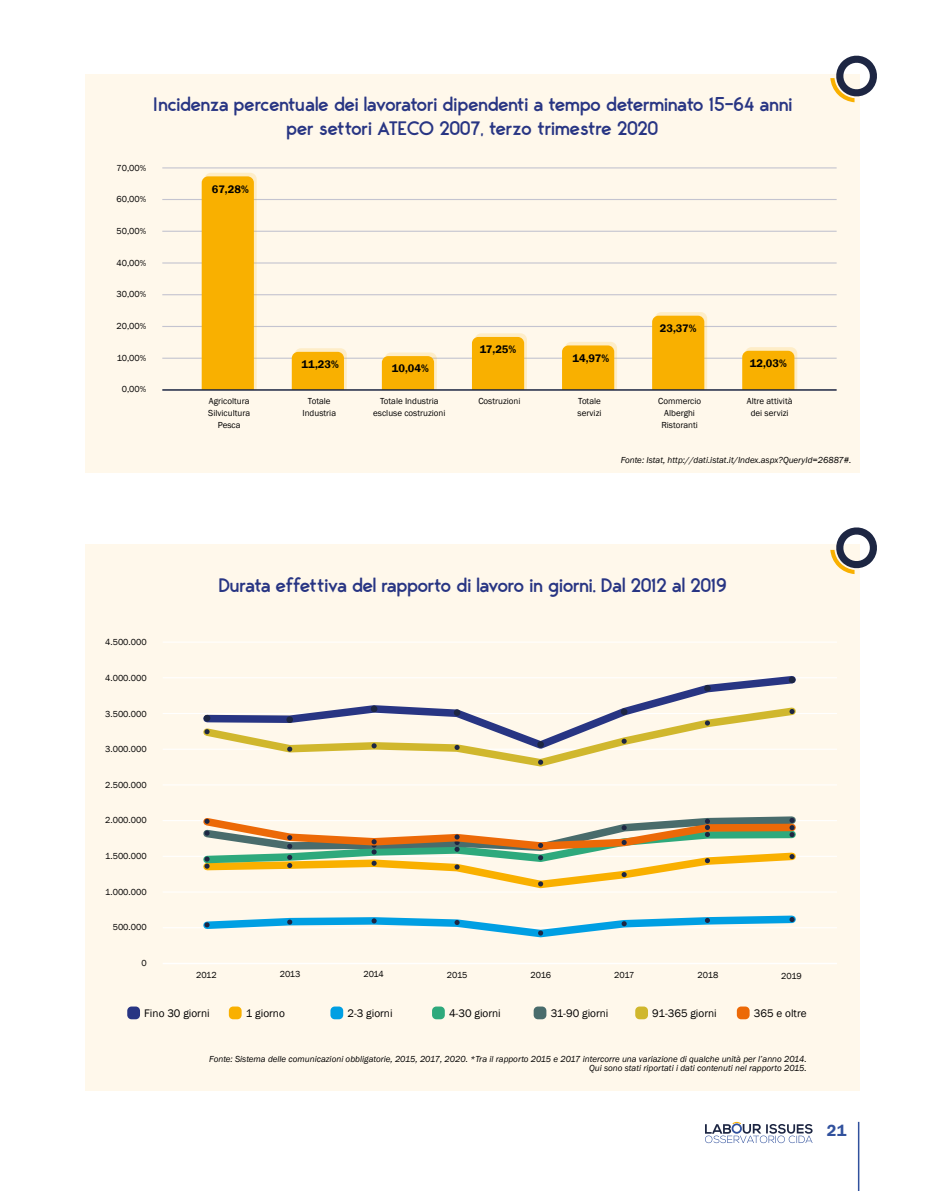
<style>
.page{position:relative;width:936px;height:1191px;background:#fff}
.page>*{position:absolute;margin:0;border:0;box-sizing:border-box;transform-origin:0 0}
.t1{font:600 19.5px/24px "George Rounded";letter-spacing:-.02em;color:#283583;text-align:center}
.t2{font:600 16.5px "Franklin Gothic";color:#31519d}
.t3{font:11.25px "Franklin Gothic";color:#000}
.t4{font:600 11.25px "Franklin Gothic";color:#000}
.t5{font:600 11.25px "Franklin Gothic";color:#000}
.t6{font:9px/12px "Franklin Gothic";color:#000;text-align:center}
.t7{font:italic 9px/9px "Franklin Gothic";color:#000;text-align:right}
</style>
<div class="page">
<hr style="left:857px;top:1121px;width:2px;height:70px;background:#31519d">
<svg style="left:705px;top:1121px;width:107px;height:22px"></svg>
<div style="left:85px;top:545px;width:774px;height:546px;background:#fff8eb"></div>
<div style="left:85px;top:74px;width:774px;height:398px;background:#fff8eb"></div>
<hr style="left:162px;top:199px;width:674px;height:1px;background:#c4c4d0">
<hr style="left:162px;top:358px;width:674px;height:1px;background:#c4c4d0">
<hr style="left:162px;top:231px;width:674px;height:1px;background:#c4c4d0">
<hr style="left:162px;top:167px;width:674px;height:1px;background:#c4c4d0">
<hr style="left:162px;top:262px;width:674px;height:1px;background:#c4c4d0">
<hr style="left:162px;top:294px;width:674px;height:1px;background:#c4c4d0">
<hr style="left:162px;top:326px;width:674px;height:1px;background:#c4c4d0">
<svg style="left:292px;top:348px;width:55px;height:41px;background:#f9b91e"></svg>
<svg style="left:382px;top:352px;width:55px;height:37px;background:#f9ba22"></svg>
<svg style="left:472px;top:333px;width:55px;height:56px;background:#f9b719"></svg>
<svg style="left:562px;top:342px;width:55px;height:47px;background:#f9b719"></svg>
<svg style="left:652px;top:312px;width:55px;height:77px;background:#f9b614"></svg>
<svg style="left:202px;top:173px;width:55px;height:216px;background:#f9b40e"></svg>
<svg style="left:742px;top:347px;width:55px;height:42px;background:#f9b81d"></svg>
<svg style="left:830px;top:55px;width:47px;height:47px"></svg>
<hr style="left:162px;top:389px;width:674px;height:2px;background:#1d2643">
<svg style="left:830px;top:527px;width:47px;height:47px"></svg>
<hr style="left:163px;top:677px;width:674px;height:1px;background:#fff">
<hr style="left:163px;top:641px;width:674px;height:1px;background:#fff">
<hr style="left:163px;top:784px;width:674px;height:1px;background:#fff">
<hr style="left:163px;top:820px;width:674px;height:1px;background:#fff">
<hr style="left:163px;top:713px;width:674px;height:1px;background:#fff">
<hr style="left:163px;top:855px;width:674px;height:2px;background:#fff">
<hr style="left:163px;top:748px;width:674px;height:2px;background:#fff">
<hr style="left:163px;top:891px;width:674px;height:1px;background:#fff">
<hr style="left:163px;top:927px;width:674px;height:1px;background:#fff">
<hr style="left:163px;top:962px;width:674px;height:2px;background:#fff">
<svg style="left:203px;top:915px;width:593px;height:23px"></svg>
<svg style="left:642px;top:676px;width:154px;height:27px"></svg>
<svg style="left:198px;top:703px;width:602px;height:64px"></svg>
<div style="left:620px;top:708px;width:7px;height:7px;border:2px solid #1d2643;border-radius:50%"></div>
<svg style="left:704px;top:685px;width:6px;height:6px"></svg>
<div style="left:788px;top:676px;width:7px;height:7px;border:2px solid #1d2643;border-radius:50%"></div>
<svg style="left:198px;top:816px;width:601px;height:73px"></svg>
<div style="left:229px;top:1006px;width:12px;height:13px;background:#f9b000;border-radius:4px"></div>
<div style="left:533px;top:1006px;width:13px;height:13px;background:#496c6c;border-radius:4px"></div>
<div style="left:635px;top:1006px;width:13px;height:13px;background:#d0b72d;border-radius:4px"></div>
<div style="left:736px;top:1006px;width:13px;height:13px;background:#ec6907;border-radius:4px"></div>
<div style="left:127px;top:1006px;width:13px;height:13px;background:#283583;border-radius:4px"></div>
<div style="left:330px;top:1006px;width:13px;height:13px;background:#009fe3;border-radius:4px"></div>
<div style="left:432px;top:1006px;width:13px;height:13px;background:#2ea97c;border-radius:4px"></div>
<h1 class="t1" style="left:152px;top:91px;width:641px">Incidenza percentuale dei lavoratori dipendenti a tempo determinato 15-64 anni per settori ATECO 2007, terzo trimestre 2020</h1>
<p class="t6" style="left:116px;top:162px;width:31px">70,00%</p>
<p class="t6" style="left:116px;top:193px;width:31px">60,00%</p>
<p class="t6" style="left:116px;top:225px;width:31px">50,00%</p>
<p class="t6" style="left:116px;top:257px;width:31px">40,00%</p>
<p class="t6" style="left:116px;top:288px;width:31px">30,00%</p>
<p class="t6" style="left:116px;top:320px;width:31px">20,00%</p>
<p class="t6" style="left:117px;top:352px;width:31px">10,00%</p>
<p class="t6" style="left:122px;top:383px;width:26px">0,00%</p>
<p class="t5" style="left:212px;top:182px;width:39px">67,28%</p>
<p class="t4" style="left:301px;top:357px;width:39px">11,23%</p>
<p class="t4" style="left:392px;top:362px;width:39px">10,04%</p>
<p class="t4" style="left:480px;top:343px;width:38px">17,25%</p>
<p class="t4" style="left:572px;top:351px;width:38px">14,97%</p>
<p class="t4" style="left:659px;top:321px;width:38px">23,37%</p>
<p class="t4" style="left:749px;top:356px;width:39px">12,03%</p>
<p class="t6" style="left:302px;top:395px;width:35px">Totale<br>Industria</p>
<p class="t6" style="left:478px;top:395px;width:44px">Costruzioni</p>
<p class="t6" style="left:658px;top:395px;width:44px">Commercio<br>Alberghi<br>Ristoranti</p>
<p class="t6" style="left:746px;top:395px;width:47px">Altre attività dei servizi</p>
<p class="t6" style="left:208px;top:395px;width:43px">Agricoltura<br>Silvicultura<br>Pesca</p>
<p class="t6" style="left:373px;top:395px;width:74px">Totale Industria escluse costruzioni</p>
<p class="t6" style="left:577px;top:395px;width:26px;text-align:left">Totale servizi</p>
<p class="t7" style="left:620px;top:456px;width:232px">Fonte: Istat, http://dati.istat.it/Index.aspx?QueryId=26887#.</p>
<p class="t6" style="left:105px;top:636px;width:43px">4.500.000</p>
<p class="t6" style="left:105px;top:672px;width:43px">4.000.000</p>
<p class="t6" style="left:105px;top:707px;width:43px">3.500.000</p>
<p class="t6" style="left:105px;top:743px;width:43px">3.000.000</p>
<p class="t6" style="left:105px;top:779px;width:43px">2.500.000</p>
<p class="t6" style="left:105px;top:814px;width:43px">2.000.000</p>
<p class="t6" style="left:105px;top:850px;width:43px">1.500.000</p>
<p class="t6" style="left:105px;top:886px;width:43px">1.000.000</p>
<p class="t6" style="left:113px;top:921px;width:35px">500.000</p>
<p class="t6" style="left:141px;top:957px;width:7px">0</p>
<h1 class="t1" style="left:219px;top:572px;width:509px">Durata effettiva del rapporto di lavoro in giorni. Dal 2012 al 2019</h1>
<p class="t6" style="left:196px;top:968px;width:22px">2012</p>
<p class="t6" style="left:280px;top:968px;width:22px">2013</p>
<p class="t6" style="left:363px;top:968px;width:22px">2014</p>
<p class="t6" style="left:447px;top:968px;width:22px">2015</p>
<p class="t6" style="left:530px;top:968px;width:22px">2016</p>
<p class="t6" style="left:614px;top:968px;width:22px">2017</p>
<p class="t6" style="left:697px;top:968px;width:22px">2018</p>
<p class="t6" style="left:781px;top:970px;width:22px">2019</p>
<p class="t3" style="left:144px;top:1006px;width:67px">Fino 30 giorni</p>
<p class="t3" style="left:246px;top:1006px;width:41px">1 giorno</p>
<p class="t3" style="left:347px;top:1006px;width:47px">2-3 giorni</p>
<p class="t3" style="left:449px;top:1006px;width:53px">4-30 giorni</p>
<p class="t3" style="left:550px;top:1006px;width:59px">31-90 giorni</p>
<p class="t3" style="left:652px;top:1006px;width:66px">91-365 giorni</p>
<p class="t3" style="left:753px;top:1006px;width:54px">365 e oltre</p>
<p class="t7" style="left:209px;top:1055px;width:599px">Fonte: Sistema delle comunicazioni obbligatorie, 2015, 2017, 2020. *Tra il rapporto 2015 e 2017 intercorre una variazione di qualche unità per l’anno 2014.<br>Qui sono stati riportati i dati contenuti nel rapporto 2015.</p>
<h2 class="t2" style="left:826px;top:1120px;width:21px">21</h2>
</div>
